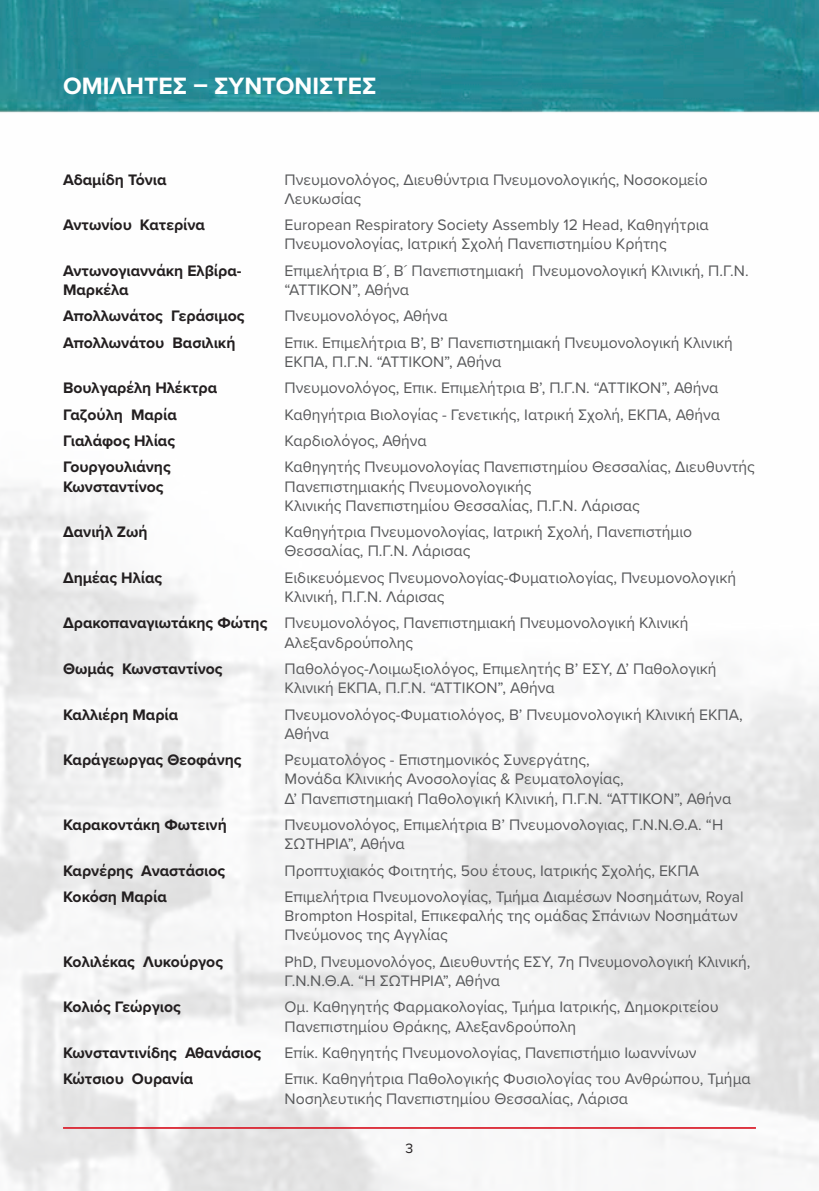
<style>
.page{position:relative;width:819px;height:1191px;background:#fff}
.page>*{position:absolute;margin:0;border:0;box-sizing:border-box;transform-origin:0 0}
.t1{font:700 24.5px "Proxima Nova";color:#fff}
.t2{font:15.75px/19.2px "Proxima Nova";color:#57585a}
.t3{font:700 15.75px/19.2px "Proxima Nova";color:#231f20}
.t4{font:14px "Proxima Nova";color:#231f20}
.s1{font-weight:700;color:#231f20}
</style>
<div class="page">
<img style="left:0;top:485px;width:819px;height:706px">
<img style="left:0;top:0;width:819px;height:113px">
<hr style="left:63px;top:1127px;width:693px;height:1px;background:#da202d">
<h1 class="t1" style="left:63px;top:67px;width:315px">ΟΜΙΛΗΤΕΣ – ΣΥΝΤΟΝΙΣΤΕΣ</h1>
<p class="t3" style="left:63px;top:169px;width:105px">Αδαμίδη Τόνια</p>
<p class="t2" style="left:284px;top:169px;width:424px">Πνευμονολόγος, Διευθύντρια Πνευμονολογικής, Νοσοκομείο<br>Λευκωσίας</p>
<p class="t3" style="left:63px;top:215px;width:143px">Αντωνίου Κατερίνα</p>
<p class="t2" style="left:284px;top:214px;width:425px">European Respiratory Society Assembly 12 Head, Καθηγήτρια<br>Πνευμονολογίας, Ιατρική Σχολή Πανεπιστημίου Κρήτης</p>
<p class="t3" style="left:63px;top:260px;width:180px">Αντωνογιαννάκη Ελβίρα-<br>Μαρκέλα</p>
<p class="t2" style="left:284px;top:260px;width:465px">Επιμελήτρια Β´, Β´ Πανεπιστημιακή Πνευμονολογική Κλινική, Π.Γ.Ν. “ΑΤΤΙΚΟΝ”, Αθήνα</p>
<p class="t3" style="left:63px;top:306px;width:183px">Απολλωνάτος Γεράσιμος</p>
<p class="t2" style="left:284px;top:306px;width:165px">Πνευμονολόγος, Αθήνα</p>
<p class="t3" style="left:63px;top:332px;width:174px">Απολλωνάτου Βασιλική</p>
<p class="t2" style="left:284px;top:332px;width:450px">Επικ. Επιμελήτρια Β’, B’ Πανεπιστημιακή Πνευμονολογική Κλινική<br>ΕΚΠΑ, Π.Γ.Ν. “ΑΤΤΙΚΟΝ”, Αθήνα</p>
<p class="t3" style="left:63px;top:378px;width:156px">Βουλγαρέλη Ηλέκτρα</p>
<p class="t2" style="left:284px;top:378px;width:435px">Πνευμονολόγος, Επικ. Επιμελήτρια Β’, Π.Γ.Ν. “ΑΤΤΙΚΟΝ”, Αθήνα</p>
<p class="t3" style="left:63px;top:404px;width:115px">Γαζούλη Μαρία</p>
<p class="t2" style="left:284px;top:404px;width:437px">Καθηγήτρια Βιολογίας - Γενετικής, Ιατρική Σχολή, ΕΚΠΑ, Αθήνα</p>
<p class="t3" style="left:63px;top:431px;width:114px">Γιαλάφος Ηλίας</p>
<p class="t2" style="left:284px;top:430px;width:144px">Καρδιολόγος, Αθήνα</p>
<p class="t3" style="left:63px;top:457px;width:109px">Γουργουλιάνης<br>Κωνσταντίνος</p>
<p class="t2" style="left:284px;top:457px;width:472px">Καθηγητής Πνευμονολογίας Πανεπιστημίου Θεσσαλίας, Διευθυντής<br>Πανεπιστημιακής Πνευμονολογικής<br>Κλινικής Πανεπιστημίου Θεσσαλίας, Π.Γ.Ν. Λάρισας</p>
<p class="t3" style="left:63px;top:522px;width:86px">Δανιήλ Ζωή</p>
<p class="t2" style="left:284px;top:521px;width:409px">Καθηγήτρια Πνευμονολογίας, Ιατρική Σχολή, Πανεπιστήμιο<br>Θεσσαλίας, Π.Γ.Ν. Λάρισας</p>
<p class="t3" style="left:63px;top:567px;width:101px">Δημέας Ηλίας</p>
<p class="t2" style="left:284px;top:567px;width:453px">Ειδικευόμενος Πνευμονολογίας-Φυματιολογίας, Πνευμονολογική<br>Κλινική, Π.Γ.Ν. Λάρισας</p>
<p class="t2" style="left:284px;top:613px;width:405px;text-indent:-221px"><span class="s1">Δρακοπαναγιωτάκης Φώτης</span> Πνευμονολόγος, Πανεπιστημιακή Πνευμονολογική Κλινική<br>Αλεξανδρούπολης</p>
<p class="t3" style="left:63px;top:658px;width:161px">Θωμάς Κωνσταντίνος</p>
<p class="t2" style="left:284px;top:658px;width:433px">Παθολόγος-Λοιμωξιολόγος, Επιμελητής Β’ ΕΣΥ, Δ’ Παθολογική<br>Κλινική ΕΚΠΑ, Π.Γ.Ν. “ΑΤΤΙΚΟΝ”, Αθήνα</p>
<p class="t3" style="left:63px;top:704px;width:117px">Καλλιέρη Μαρία</p>
<p class="t2" style="left:284px;top:704px;width:459px">Πνευμονολόγος-Φυματιολόγος, Β’ Πνευμονολογική Κλινική ΕΚΠΑ,<br>Αθήνα</p>
<p class="t3" style="left:63px;top:750px;width:180px">Καράγεωργας Θεοφάνης</p>
<p class="t2" style="left:284px;top:749px;width:448px">Ρευματολόγος - Επιστημονικός Συνεργάτης,<br>Μονάδα Κλινικής Ανοσολογίας &amp; Ρευματολογίας,<br>Δ’ Πανεπιστημιακή Παθολογική Κλινική, Π.Γ.Ν. “ΑΤΤΙΚΟΝ”, Αθήνα</p>
<p class="t3" style="left:63px;top:814px;width:165px">Καρακοντάκη Φωτεινή</p>
<p class="t2" style="left:284px;top:814px;width:440px">Πνευμονολόγος, Επιμελήτρια Β’ Πνευμονολογιας, Γ.Ν.Ν.Θ.Α. “Η<br>ΣΩΤΗΡΙΑ”, Αθήνα</p>
<p class="t3" style="left:63px;top:860px;width:164px">Καρνέρης Αναστάσιος</p>
<p class="t2" style="left:284px;top:860px;width:416px">Προπτυχιακός Φοιτητής, 5ου έτους, Ιατρικής Σχολής, ΕΚΠΑ</p>
<p class="t3" style="left:63px;top:886px;width:105px">Κοκόση Μαρία</p>
<p class="t2" style="left:284px;top:886px;width:460px">Επιμελήτρια Πνευμονολογίας, Τμήμα Διαμέσων Νοσημάτων, Royal<br>Brompton Hospital, Επικεφαλής της ομάδας Σπάνιων Νοσημάτων<br>Πνεύμονος της Αγγλίας</p>
<p class="t3" style="left:63px;top:951px;width:161px">Κολιλέκας Λυκούργος</p>
<p class="t2" style="left:284px;top:951px;width:467px">PhD, Πνευμονολόγος, Διευθυντής ΕΣΥ, 7η Πνευμονολογική Κλινική,<br>Γ.Ν.Ν.Θ.Α. “Η ΣΩΤΗΡΙΑ”, Αθήνα</p>
<p class="t3" style="left:63px;top:997px;width:119px">Κολιός Γεώργιος</p>
<p class="t2" style="left:284px;top:996px;width:436px">Ομ. Καθηγητής Φαρμακολογίας, Τμήμα Ιατρικής, Δημοκριτείου<br>Πανεπιστημίου Θράκης, Αλεξανδρούπολη</p>
<p class="t3" style="left:63px;top:1042px;width:200px">Κωνσταντινίδης Αθανάσιος</p>
<p class="t2" style="left:284px;top:1042px;width:413px">Επίκ. Καθηγητής Πνευμονολογίας, Πανεπιστήμιο Ιωαννίνων</p>
<p class="t3" style="left:63px;top:1069px;width:132px">Κώτσιου Ουρανία</p>
<p class="t2" style="left:284px;top:1068px;width:467px">Επικ. Καθηγήτρια Παθολογικής Φυσιολογίας του Ανθρώπου, Τμήμα<br>Νοσηλευτικής Πανεπιστημίου Θεσσαλίας, Λάρισα</p>
<p class="t4" style="left:405px;top:1137px;width:9px">3</p>
</div>
